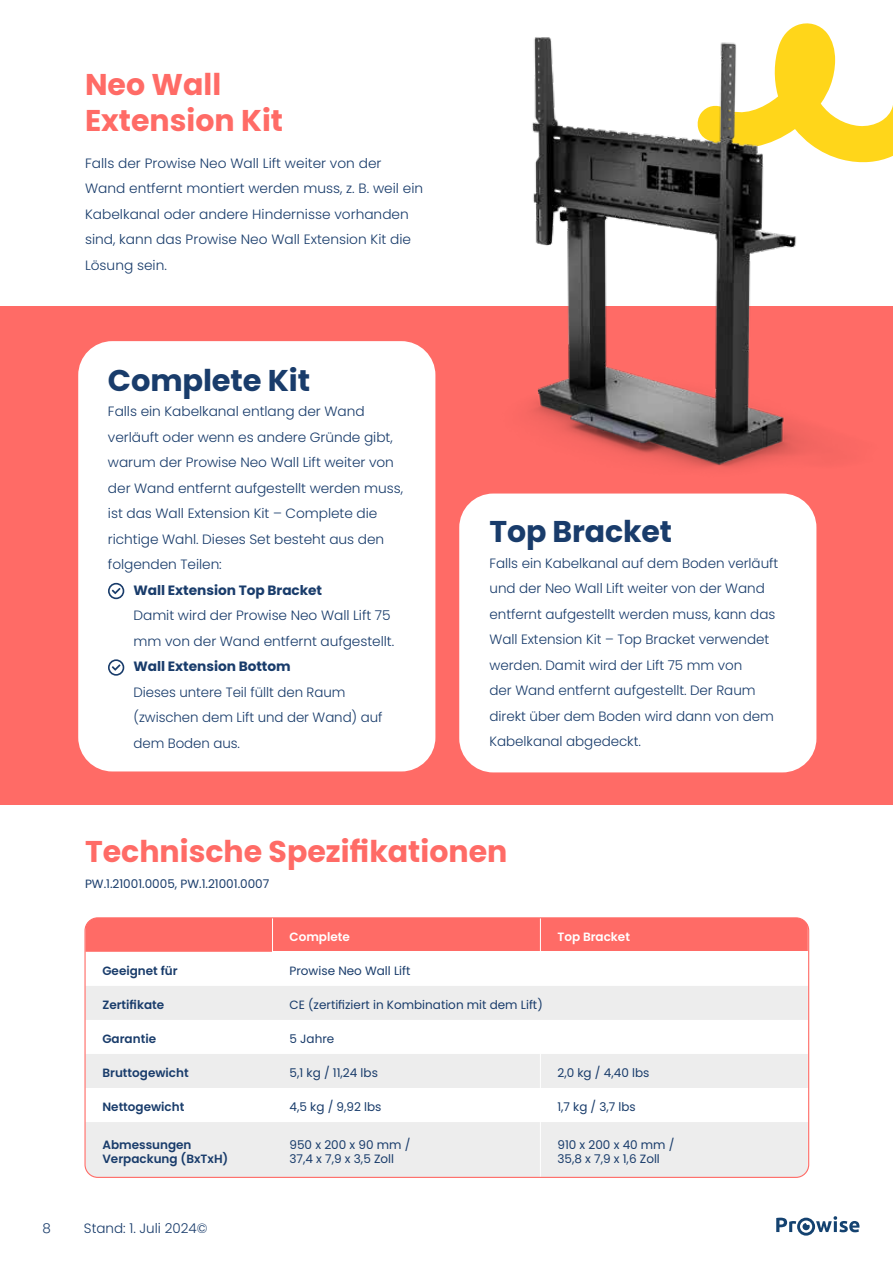
<style>
.page{position:relative;width:893px;height:1263px;background:#fff}
.page>*{position:absolute;margin:0;border:0;box-sizing:border-box;transform-origin:0 0}
.t1{font:700 30px/36px "Poppins";color:#ff6b66}
.t2{font:700 30px "Poppins";letter-spacing:-.005em;color:#193c6b}
.t3{font:300 13.5px/25.5px "Poppins";letter-spacing:-.005em;color:#193c6b}
.t4{font:700 13.5px "Poppins";letter-spacing:-.005em;color:#193c6b}
.t5{font:12px/14.4px "Poppins";color:#193c6b}
.t6{font:600 12px/14.4px "Poppins";color:#193c6b}
.t7{font:600 12px "Poppins";color:#fff}
</style>
<div class="page">
<svg style="left:776px;top:1216px;width:83px;height:19px"></svg>
<div style="left:0;top:306px;width:893px;height:499px;background:#ff6b66"></div>
<div style="left:78px;top:341px;width:357px;height:430px;background:#fff;border-radius:34px"></div>
<div style="left:459px;top:493px;width:357px;height:279px;background:#fff;border-radius:34px"></div>
<div style="left:108px;top:583px;width:16px;height:16px;border:2px solid #193c6b;border-radius:50%"></div>
<svg style="left:112px;top:588px;width:9px;height:6px"></svg>
<div style="left:108px;top:659px;width:16px;height:17px;border:2px solid #193c6b;border-radius:50%"></div>
<svg style="left:112px;top:664px;width:9px;height:7px"></svg>
<div style="left:86px;top:919px;width:722px;height:33px;background:#ff6b66"></div>
<svg style="left:86px;top:986px;width:722px;height:191px;fill:#ededed"></svg>
<hr style="left:272px;top:918px;width:1px;height:34px;background:#fff">
<hr style="left:540px;top:918px;width:1px;height:34px;background:#fff">
<hr style="left:540px;top:1054px;width:1px;height:34px;background:#fff">
<hr style="left:540px;top:1088px;width:1px;height:34px;background:#fff">
<hr style="left:540px;top:1122px;width:1px;height:55px;background:#fff">
<div style="left:84px;top:917px;width:725px;height:261px;border:1px solid #ff6b66;border-radius:13px"></div>
<img style="left:464px;top:23px;width:429px;height:487px">
<h1 class="t1" style="left:85px;top:67px;width:199px">Neo Wall<br>Extension Kit</h1>
<p class="t3" style="left:85px;top:150px;width:340px">Falls der Prowise Neo Wall Lift weiter von der Wand entfernt montiert werden muss, z. B. weil ein Kabelkanal oder andere Hindernisse vorhanden sind, kann das Prowise Neo Wall Extension Kit die Lösung sein.</p>
<h1 class="t2" style="left:108px;top:363px;width:204px">Complete Kit</h1>
<p class="t3" style="left:108px;top:399px;width:297px">Falls ein Kabelkanal entlang der Wand verläuft oder wenn es andere Gründe gibt, warum der Prowise Neo Wall Lift weiter von der Wand entfernt aufgestellt werden muss, ist das Wall Extension Kit – Complete die richtige Wahl. Dieses Set besteht aus den folgenden Teilen:</p>
<p class="t4" style="left:133px;top:582px;width:190px">Wall Extension Top Bracket</p>
<p class="t3" style="left:134px;top:603px;width:262px">Damit wird der Prowise Neo Wall Lift 75 mm von der Wand entfernt aufgestellt.</p>
<p class="t4" style="left:133px;top:659px;width:159px">Wall Extension Bottom</p>
<p class="t3" style="left:134px;top:679px;width:250px">Dieses untere Teil füllt den Raum (zwischen dem Lift und der Wand) auf dem Boden aus.</p>
<h1 class="t2" style="left:490px;top:514px;width:184px">Top Bracket</h1>
<p class="t3" style="left:490px;top:550px;width:290px">Falls ein Kabelkanal auf dem Boden verläuft und der Neo Wall Lift weiter von der Wand entfernt aufgestellt werden muss, kann das Wall Extension Kit – Top Bracket verwendet werden. Damit wird der Lift 75 mm von<br>der Wand entfernt aufgestellt. Der Raum direkt über dem Boden wird dann von dem Kabelkanal abgedeckt.</p>
<h1 class="t1" style="left:85px;top:834px;width:424px">Technische Spezifikationen</h1>
<p class="t5" style="left:85px;top:876px;width:186px">PW.1.21001.0005, PW.1.21001.0007</p>
<p class="t7" style="left:290px;top:930px;width:62px">Complete</p>
<p class="t7" style="left:557px;top:930px;width:74px">Top Bracket</p>
<p class="t6" style="left:102px;top:964px;width:77px">Geeignet für</p>
<p class="t5" style="left:290px;top:964px;width:122px">Prowise Neo Wall Lift</p>
<p class="t6" style="left:102px;top:998px;width:63px">Zertifikate</p>
<p class="t5" style="left:290px;top:998px;width:255px">CE (zertifiziert in Kombination mit dem Lift)</p>
<p class="t6" style="left:102px;top:1032px;width:55px">Garantie</p>
<p class="t5" style="left:290px;top:1032px;width:46px">5 Jahre</p>
<p class="t6" style="left:102px;top:1066px;width:88px">Bruttogewicht</p>
<p class="t5" style="left:290px;top:1066px;width:90px">5,1 kg / 11,24 lbs</p>
<p class="t5" style="left:557px;top:1066px;width:93px">2,0 kg / 4,40 lbs</p>
<p class="t6" style="left:102px;top:1100px;width:84px">Nettogewicht</p>
<p class="t5" style="left:290px;top:1100px;width:94px">4,5 kg / 9,92 lbs</p>
<p class="t5" style="left:557px;top:1100px;width:80px">1,7 kg / 3,7 lbs</p>
<p class="t6" style="left:102px;top:1137px;width:127px">Abmessungen<br>Verpackung (BxTxH)</p>
<p class="t5" style="left:290px;top:1137px;width:122px">950 x 200 x 90 mm /<br>37,4 x 7,9 x 3,5 Zoll</p>
<p class="t5" style="left:557px;top:1137px;width:119px">910 x 200 x 40 mm /<br>35,8 x 7,9 x 1,6 Zoll</p>
<p class="t3" style="left:43px;top:1215px;width:10px">8</p>
<p class="t3" style="left:84px;top:1215px;width:125px">Stand: 1. Juli 2024©</p>
</div>
